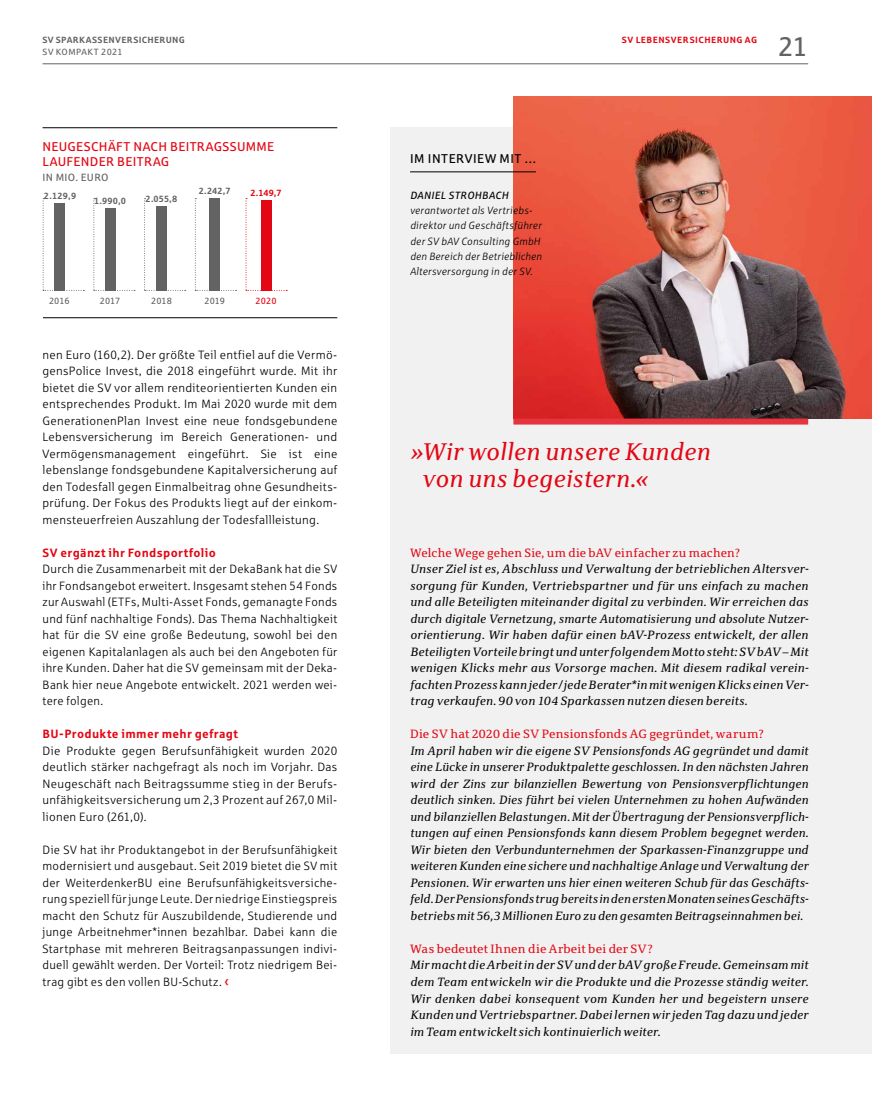
<style>
.page{position:relative;width:872px;height:1106px;background:#fff}
.page>*{position:absolute;margin:0;border:0;box-sizing:border-box;transform-origin:0 0}
.t1{font:27px "Sparkasse";color:#646363}
.t2{font:italic 24px/27px "Sparkasse Serif";letter-spacing:.02em;color:#e30613}
.t3{font:12.75px/15px "Sparkasse";letter-spacing:.025em;color:#e30613}
.t4{font:12.75px "Sparkasse";letter-spacing:.04em;color:#000}
.t5{font:italic 12px/16.5px "Sparkasse Serif";letter-spacing:.02em;color:#000;text-align:justify}
.t6{font:300 12px/16.5px "Sparkasse";letter-spacing:.025em;color:#000;text-align:justify}
.t7{font:12px "Sparkasse Serif";letter-spacing:.02em;color:#e30613}
.t8{font:700 12px "Sparkasse";letter-spacing:.025em;color:#e30613}
.t9{font:italic 300 10.5px/15px "Sparkasse";letter-spacing:.025em;color:#000}
.t10{font:italic 10.5px "Sparkasse";letter-spacing:.035em;color:#000}
.t11{font:10.5px "Sparkasse";letter-spacing:.035em;color:#646363}
.t12{font:700 9px "Sparkasse";letter-spacing:.035em;color:#646363}
.t13{font:700 9px "Sparkasse";letter-spacing:.055em;color:#e30613}
.t14{font:9px "Sparkasse";letter-spacing:.005em;color:#646363}
.t15{font:9px "Sparkasse";letter-spacing:.04em;color:#646363}
.t16{font:9px "Sparkasse";color:#e30613}
.s1{font-weight:400;font-size:15px;color:#e30613}
</style>
<div class="page">
<div style="left:391px;top:128px;width:481px;height:926px;background:#f1f1f1"></div>
<img style="left:513px;top:97px;width:359px;height:321px">
<div style="left:513px;top:418px;width:295px;height:6px;background:#e6343f"></div>
<hr style="left:43px;top:127px;width:294px;height:1px;background:#000">
<svg style="left:43px;top:198px;width:41px;height:93px"></svg>
<svg style="left:93px;top:198px;width:42px;height:93px"></svg>
<svg style="left:144px;top:198px;width:42px;height:93px"></svg>
<svg style="left:195px;top:198px;width:41px;height:93px"></svg>
<svg style="left:246px;top:198px;width:41px;height:93px"></svg>
<div style="left:105px;top:209px;width:10px;height:82px;background:#646363"></div>
<div style="left:209px;top:198px;width:11px;height:93px;background:#646363"></div>
<hr style="left:43px;top:317px;width:294px;height:1px;background:#000">
<div style="left:54px;top:203px;width:10px;height:88px;background:#646363"></div>
<div style="left:156px;top:206px;width:11px;height:85px;background:#646363"></div>
<hr style="left:410px;top:171px;width:126px;height:1px;background:#000">
<div style="left:261px;top:200px;width:10px;height:91px;background:#e30613"></div>
<hr style="left:43px;top:63px;width:765px;height:1px;background:#646363">
<p class="t12" style="left:43px;top:34px;width:144px">SV SPARKASSENVERSICHERUNG</p>
<p class="t15" style="left:43px;top:46px;width:82px">SV KOMPAKT 2021</p>
<p class="t3" style="left:43px;top:139px;width:233px">NEUGESCHÄFT NACH BEITRAGSSUMME<br>LAUFENDER BEITRAG</p>
<p class="t11" style="left:43px;top:172px;width:68px">IN MIO. EURO</p>
<p class="t4" style="left:410px;top:151px;width:127px">IM INTERVIEW MIT ...</p>
<p class="t12" style="left:44px;top:190px;width:34px">2.129,9</p>
<p class="t12" style="left:94px;top:196px;width:33px">1.990,0</p>
<p class="t12" style="left:199px;top:185px;width:33px">2.242,7</p>
<p class="t13" style="left:250px;top:187px;width:33px">2.149,7</p>
<p class="t12" style="left:146px;top:194px;width:33px">2.055,8</p>
<p class="t10" style="left:410px;top:190px;width:100px">DANIEL STROHBACH</p>
<p class="t9" style="left:410px;top:203px;width:133px">verantwortet als Vertriebs&shy;direktor und Geschäftsführer der SV bAV Consulting GmbH den Bereich der Betrieblichen<br>Altersversorgung in der SV.</p>
<p class="t14" style="left:151px;top:296px;width:22px">2018</p>
<p class="t14" style="left:49px;top:296px;width:22px">2016</p>
<p class="t14" style="left:100px;top:296px;width:22px">2017</p>
<p class="t14" style="left:204px;top:296px;width:22px">2019</p>
<p class="t16" style="left:256px;top:296px;width:23px">2020</p>
<p class="t13" style="left:622px;top:34px;width:137px">SV LEBENSVERSICHERUNG AG</p>
<h1 class="t1" style="left:778px;top:31px;width:32px">21</h1>
<p class="t6" style="left:43px;top:346px;width:296px">nen Euro (160,2). Der größte Teil entfiel auf die Vermö&shy;gensPolice Invest, die 2018 eingeführt wurde. Mit ihr bietet die SV vor allem renditeorientierten Kunden ein entsprechendes Produkt. Im Mai 2020 wurde mit dem GenerationenPlan Invest eine neue fondsgebundene Lebensversicherung im Bereich Generationen- und Vermögensmanagement eingeführt. Sie ist eine lebenslange fondsgebundene Kapitalversicherung auf den Todesfall gegen Einmalbeitrag ohne Gesundheits&shy;prüfung. Der Fokus des Produkts liegt auf der einkom&shy;mensteuerfreien Auszahlung der Todesfallleistung.</p>
<p class="t8" style="left:43px;top:546px;width:175px">SV ergänzt ihr Fondsportfolio</p>
<p class="t6" style="left:43px;top:561px;width:296px">Durch die Zusammenarbeit mit der DekaBank hat die SV ihr Fondsangebot erweitert. Insgesamt stehen 54 Fonds zur Auswahl (ETFs, Multi-Asset Fonds, gemanagte Fonds und fünf nachhaltige Fonds). Das Thema Nachhaltigkeit hat für die SV eine große Bedeutung, sowohl bei den eigenen Kapitalanlagen als auch bei den Angeboten für ihre Kunden. Daher hat die SV gemeinsam mit der Deka-Bank hier neue Angebote entwickelt. 2021 werden wei&shy;tere folgen.</p>
<p class="t8" style="left:43px;top:727px;width:197px">BU-Produkte immer mehr gefragt</p>
<p class="t6" style="left:43px;top:742px;width:296px">Die Produkte gegen Berufsunfähigkeit wurden 2020 deutlich stärker nachgefragt als noch im Vorjahr. Das Neugeschäft nach Beitragssumme stieg in der Berufs&shy;unfähigkeitsversicherung um 2,3 Prozent auf 267,0 Mil&shy;lionen Euro (261,0).</p>
<p class="t6" style="left:43px;top:841px;width:296px">Die SV hat ihr Produktangebot in der Berufsunfähigkeit modernisiert und ausgebaut. Seit 2019 bietet die SV mit der WeiterdenkerBU eine Berufsunfähigkeitsversiche&shy;rung speziell für junge Leute. Der niedrige Einstiegspreis macht den Schutz für Auszubildende, Studierende und junge Arbeitnehmer*innen bezahlbar. Dabei kann die Startphase mit mehreren Beitragsanpassungen indivi&shy;duell gewählt werden. Der Vorteil: Trotz niedrigem Bei&shy;trag gibt es den vollen BU-Schutz. <span class="s1">‹</span></p>
<h2 class="t2" style="left:422px;top:438px;width:290px;text-indent:-12px">»Wir wollen unsere Kunden von uns begeistern.«</h2>
<p class="t7" style="left:410px;top:546px;width:331px">Welche Wege gehen Sie, um die bAV einfacher zu machen?</p>
<p class="t5" style="left:410px;top:561px;width:400px">Unser Ziel ist es, Abschluss und Verwaltung der betrieblichen Altersver&shy;sorgung für Kunden, Vertriebspartner und für uns einfach zu machen und alle Beteiligten miteinander digital zu verbinden. Wir erreichen das durch digitale Vernetzung, smarte Automatisierung und absolute Nutzer&shy;orientierung. Wir haben dafür einen bAV-Prozess entwickelt, der allen Beteiligten Vorteile bringt und unter folgendem Motto steht: SV bAV – Mit wenigen Klicks mehr aus Vorsorge machen. Mit diesem radikal verein&shy;fachten Prozess kann jeder/jede Berater*in mit wenigen Klicks einen Ver&shy;trag verkaufen. 90 von 104 Sparkassen nutzen diesen bereits.</p>
<p class="t7" style="left:410px;top:727px;width:355px">Die SV hat 2020 die SV Pensionsfonds AG gegründet, warum?</p>
<p class="t5" style="left:410px;top:742px;width:400px">Im April haben wir die eigene SV Pensionsfonds AG gegründet und damit eine Lücke in unserer Produktpalette geschlossen. In den nächsten Jahren wird der Zins zur bilanziellen Bewertung von Pensionsverpflichtungen deutlich sinken. Dies führt bei vielen Unternehmen zu hohen Aufwänden und bilanziellen Belastungen. Mit der Übertragung der Pensionsverpflich&shy;tungen auf einen Pensionsfonds kann diesem Problem begegnet werden.<br>Wir bieten den Verbundunternehmen der Sparkassen-Finanzgruppe und weiteren Kunden eine sichere und nachhaltige Anlage und Verwaltung der Pensionen. Wir erwarten uns hier einen weiteren Schub für das Geschäfts&shy;feld. Der Pensionsfonds trug bereits in den ersten Monaten seines Geschäfts&shy;betriebs mit 56,3 Millionen Euro zu den gesamten Beitragseinnahmen bei.</p>
<p class="t7" style="left:410px;top:942px;width:244px">Was bedeutet Ihnen die Arbeit bei der SV?</p>
<p class="t5" style="left:410px;top:957px;width:400px">Mir macht die Arbeit in der SV und der bAV große Freude. Gemeinsam mit dem Team entwickeln wir die Produkte und die Prozesse ständig weiter.<br>Wir denken dabei konsequent vom Kunden her und begeistern unsere Kunden und Vertriebspartner. Dabei lernen wir jeden Tag dazu und jeder im Team entwickelt sich kontinuierlich weiter.</p>
</div>
